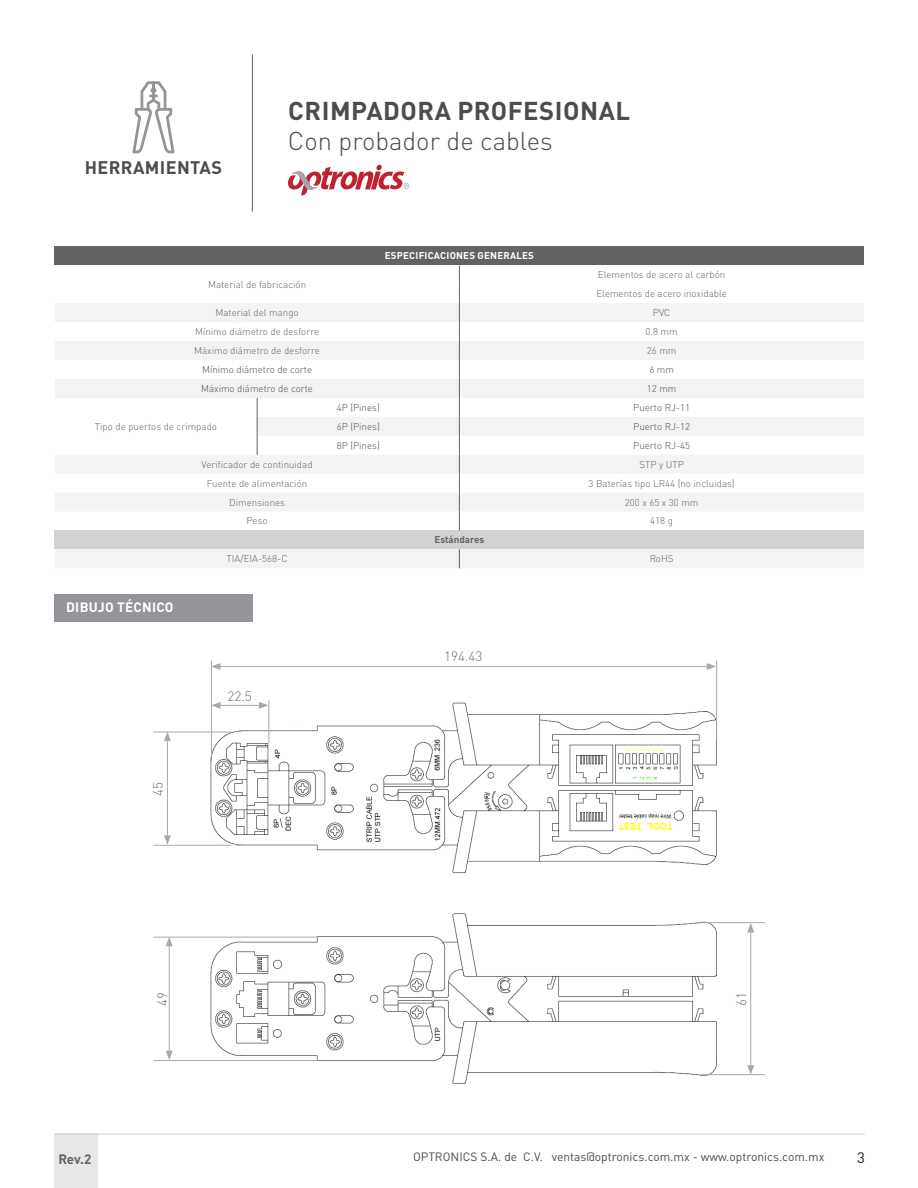
<style>
.page{position:relative;width:918px;height:1188px;background:#fff}
.page>*{position:absolute;margin:0;border:0;box-sizing:border-box;transform-origin:0 0}
.t1{font:700 25.5px "DIN Pro";letter-spacing:.02em;color:#4b4c4d}
.t2{font:300 25.5px "DIN Pro";color:#4b4c4d}
.t3{font:700 18px "DIN Pro";letter-spacing:.02em;color:#4b4c4d}
.t4{font:15px "DIN Pro";color:#231f20}
.t5{font:300 13.5px "DIN Pro";color:#6c6d70}
.t6{font:700 13.5px "DIN Pro";letter-spacing:.02em;color:#fff}
.t7{font:700 13.5px "DIN Pro";color:#636366}
.t8{font:12px "DIN Pro";color:#4b4c4d}
.t9{font:300 9.75px/18.9px "DIN Pro";color:#636366}
.t10{font:300 9.75px "DIN Pro";color:#4b4c4d}
.t11{font:700 9.75px "DIN Pro";letter-spacing:.02em;color:#fff}
.t12{font:700 9.75px "DIN Pro";color:#636366}
</style>
<div class="page">
<div style="left:54px;top:1134px;width:44px;height:54px;background:#e6e7e9"></div>
<hr style="left:55px;top:1134px;width:810px;height:1px;background:#d1d2d4">
<hr style="left:252px;top:54px;width:1px;height:157px;background:#636366">
<svg style="left:288px;top:165px;width:121px;height:30px"></svg>
<svg style="left:132px;top:81px;width:43px;height:72px"></svg>
<div style="left:55px;top:246px;width:809px;height:19px;background:#636366"></div>
<svg style="left:55px;top:303px;width:809px;height:265px;fill:#f3f4f5"></svg>
<div style="left:55px;top:530px;width:809px;height:19px;background:#d1d2d4"></div>
<svg style="left:257px;top:398px;width:1px;height:57px"></svg>
<svg style="left:459px;top:549px;width:1px;height:19px"></svg>
<svg style="left:459px;top:265px;width:1px;height:265px"></svg>
<div style="left:54px;top:594px;width:199px;height:27px;background:#939598"></div>
<img style="left:184px;top:698px;width:545px;height:386px">
<hr style="left:211px;top:661px;width:1px;height:96px;background:#a8a9ad">
<hr style="left:268px;top:700px;width:1px;height:43px;background:#a8a9ad">
<hr style="left:218px;top:705px;width:43px;height:1px;background:#a8a9ad">
<svg style="left:212px;top:702px;width:9px;height:7px"></svg>
<svg style="left:259px;top:702px;width:9px;height:7px"></svg>
<hr style="left:716px;top:661px;width:1px;height:79px;background:#a8a9ad">
<hr style="left:218px;top:666px;width:491px;height:1px;background:#a8a9ad">
<svg style="left:212px;top:663px;width:9px;height:7px"></svg>
<svg style="left:707px;top:663px;width:9px;height:7px"></svg>
<hr style="left:153px;top:937px;width:165px;height:1px;background:#a8a9ad">
<hr style="left:153px;top:1060px;width:165px;height:1px;background:#a8a9ad">
<hr style="left:169px;top:944px;width:1px;height:109px;background:#a8a9ad">
<svg style="left:166px;top:1051px;width:7px;height:9px"></svg>
<svg style="left:166px;top:937px;width:7px;height:9px"></svg>
<hr style="left:153px;top:732px;width:78px;height:1px;background:#a8a9ad">
<hr style="left:153px;top:845px;width:78px;height:1px;background:#a8a9ad">
<hr style="left:167px;top:739px;width:1px;height:99px;background:#a8a9ad">
<svg style="left:164px;top:835px;width:7px;height:10px"></svg>
<svg style="left:164px;top:732px;width:7px;height:9px"></svg>
<hr style="left:700px;top:922px;width:65px;height:1px;background:#a8a9ad">
<hr style="left:700px;top:1074px;width:65px;height:1px;background:#a8a9ad">
<hr style="left:750px;top:930px;width:1px;height:138px;background:#a8a9ad">
<svg style="left:747px;top:1065px;width:7px;height:10px"></svg>
<svg style="left:747px;top:923px;width:7px;height:10px"></svg>
<h2 class="t3" style="left:85px;top:153px;width:139px">HERRAMIENTAS</h2>
<h1 class="t1" style="left:288px;top:89px;width:343px">CRIMPADORA PROFESIONAL</h1>
<h1 class="t2" style="left:288px;top:121px;width:266px">Con probador de cables</h1>
<p class="t11" style="left:385px;top:248px;width:151px">ESPECIFICACIONES GENERALES</p>
<p class="t9" style="left:208px;top:274px;width:100px">Material de fabricación</p>
<p class="t9" style="left:596px;top:264px;width:132px">Elementos de acero al carbón<br>Elementos de acero inoxidable</p>
<p class="t9" style="left:216px;top:302px;width:85px">Material del mango</p>
<p class="t9" style="left:653px;top:302px;width:19px">PVC</p>
<p class="t9" style="left:195px;top:321px;width:126px">Mínimo diámetro de desforre</p>
<p class="t9" style="left:646px;top:321px;width:34px">0.8 mm</p>
<p class="t9" style="left:194px;top:340px;width:127px">Máximo diámetro de desforre</p>
<p class="t9" style="left:647px;top:340px;width:31px">26 mm</p>
<p class="t10" style="left:202px;top:362px;width:112px">Mínimo diámetro de corte</p>
<p class="t10" style="left:649px;top:362px;width:26px">6 mm</p>
<p class="t10" style="left:201px;top:381px;width:113px">Máximo diámetro de corte</p>
<p class="t10" style="left:647px;top:381px;width:31px">12 mm</p>
<p class="t9" style="left:95px;top:416px;width:124px">Tipo de puertos de crimpado</p>
<p class="t10" style="left:337px;top:400px;width:45px">4P (Pines)</p>
<p class="t10" style="left:633px;top:400px;width:58px">Puerto RJ-11</p>
<p class="t10" style="left:337px;top:419px;width:45px">6P (Pines)</p>
<p class="t10" style="left:633px;top:419px;width:58px">Puerto RJ-12</p>
<p class="t10" style="left:337px;top:438px;width:45px">8P (Pines)</p>
<p class="t10" style="left:633px;top:438px;width:58px">Puerto RJ-45</p>
<h3 class="t6" style="left:66px;top:596px;width:109px">DIBUJO TÉCNICO</h3>
<p class="t9" style="left:202px;top:454px;width:112px">Verificador de continuidad</p>
<p class="t9" style="left:640px;top:454px;width:46px">STP y UTP</p>
<p class="t9" style="left:207px;top:473px;width:102px">Fuente de alimentación</p>
<p class="t9" style="left:589px;top:473px;width:148px">3 Baterías tipo LR44 (no incluidas)</p>
<p class="t9" style="left:229px;top:492px;width:57px">Dimensiones</p>
<p class="t9" style="left:625px;top:492px;width:75px">200 x 65 x 30 mm</p>
<p class="t9" style="left:247px;top:511px;width:23px">Peso</p>
<p class="t9" style="left:650px;top:511px;width:24px">418 g</p>
<p class="t12" style="left:434px;top:532px;width:51px">Estándares</p>
<p class="t9" style="left:227px;top:549px;width:63px">TIA/EIA-568-C</p>
<p class="t9" style="left:650px;top:549px;width:25px">RoHS</p>
<h3 class="t5" style="left:227px;top:686px;width:26px">22.5</h3>
<h3 class="t5" style="left:444px;top:646px;width:40px">194.43</h3>
<h3 class="t5" style="left:148px;top:796px;width:15px;rotate:-90deg">45</h3>
<h3 class="t5" style="left:152px;top:1006px;width:15px;rotate:-90deg">49</h3>
<h3 class="t5" style="left:731px;top:1006px;width:15px;rotate:-90deg">61</h3>
<h3 class="t7" style="left:58px;top:1148px;width:34px">Rev.2</h3>
<p class="t8" style="left:413px;top:1149px;width:413px">OPTRONICS S.A. de C.V. ventas@optronics.com.mx - www.optronics.com.mx</p>
<h3 class="t4" style="left:857px;top:1148px;width:9px">3</h3>
</div>
